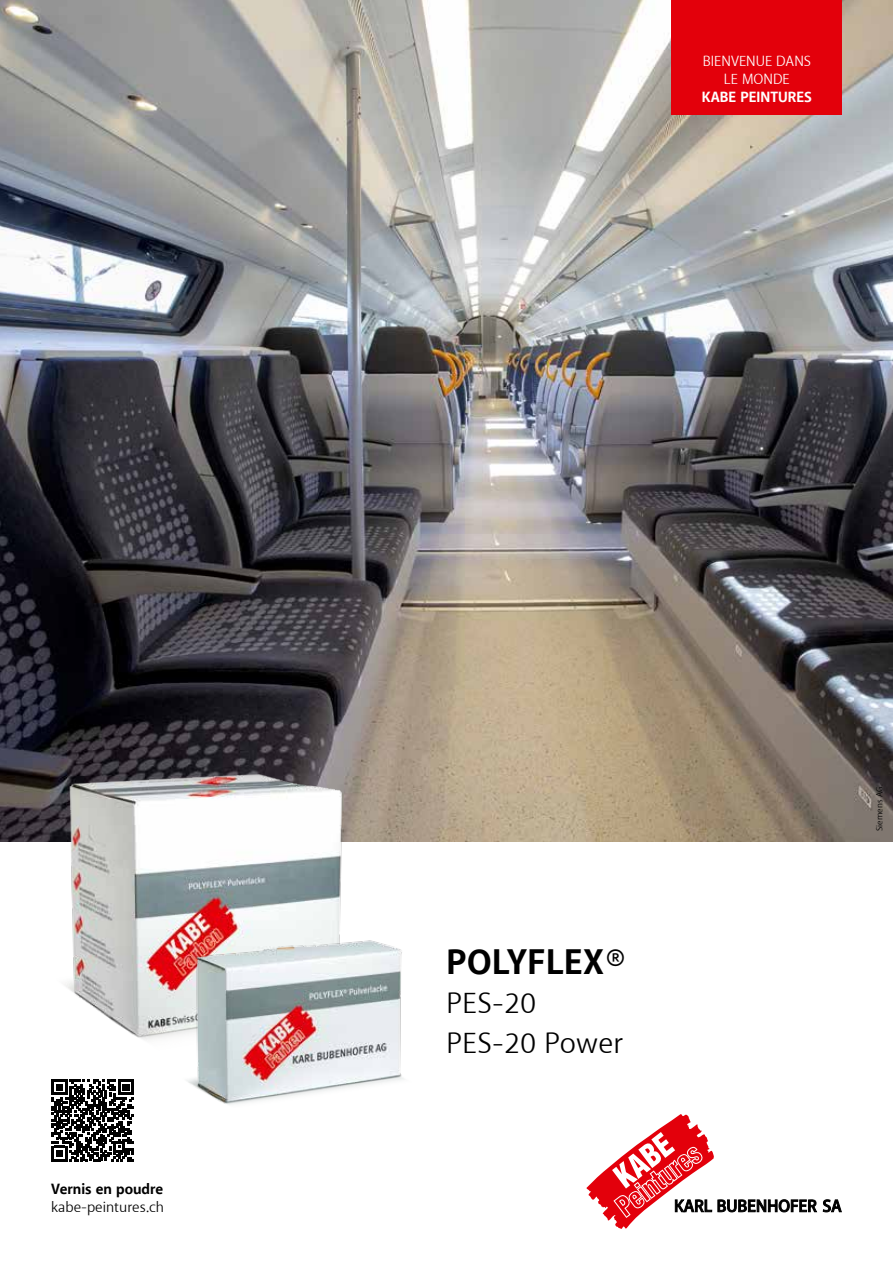
<style>
.page{position:relative;width:893px;height:1263px;background:#fff}
.page>*{position:absolute;margin:0;border:0;box-sizing:border-box;transform-origin:0 0}
.t1{font:700 36px "Akagi Pro";letter-spacing:.01em;color:#000}
.t2{font:30px/39px "Akagi Pro";letter-spacing:.01em;color:#000}
.t3{font:15px/18px "Akagi Pro";color:#fff;text-align:center}
.t4{font:15px "Akagi Pro";color:#000}
.t5{font:700 15px "Akagi Pro";color:#000}
.t6{font:700 15px "Akagi Pro";color:#fff}
.t7{font:9px "Akagi Pro";letter-spacing:.01em;color:#000}
</style>
<div class="page">
<img style="left:0;top:0;width:893px;height:842px">
<svg style="left:586px;top:1114px;width:231px;height:115px"></svg>
<svg style="left:823px;top:1199px;width:19px;height:13px"></svg>
<img style="left:28px;top:747px;width:347px;height:293px">
<img style="left:175px;top:923px;width:229px;height:182px">
<div style="left:672px;top:0;width:170px;height:115px;background:#e3000b"></div>
<svg style="left:52px;top:1079px;width:82px;height:82px"></svg>
<p class="t5" style="left:51px;top:1179px;width:114px">Vernis en poudre</p>
<p class="t4" style="left:51px;top:1198px;width:114px">kabe-peintures.ch</p>
<p class="t3" style="left:703px;top:52px;width:110px">BIENVENUE DANS<br>LE MONDE</p>
<p class="t6" style="left:702px;top:88px;width:111px">KABE PEINTURES</p>
<h1 class="t1" style="left:446px;top:940px;width:182px">POLYFLEX®</h1>
<h2 class="t2" style="left:446px;top:984px;width:178px">PES-20<br>PES-20 Power</h2>
<p class="t7" style="left:874px;top:831px;width:47px;rotate:-90deg">Siemens AG</p>
</div>
